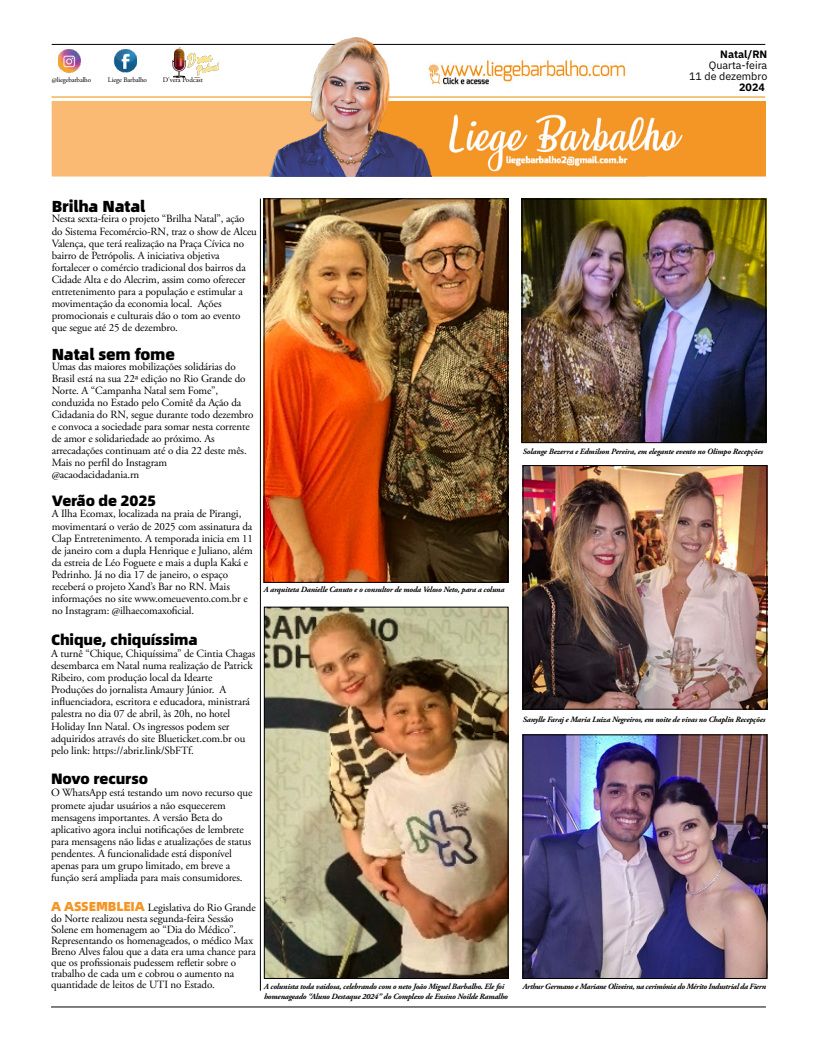
<style>
.page{position:relative;width:817px;height:1049px;background:#fff}
.page>*{position:absolute;margin:0;border:0;box-sizing:border-box;transform-origin:0 0}
.t1{font:900 16px "Alibaba Sans";letter-spacing:-.01em;color:#000}
.t2{font:900 15px "Alibaba Sans";letter-spacing:-.01em;color:#000}
.t3{font:11px/12.1px "Adobe Garamond Pro";letter-spacing:-.01em;color:#000}
.t4{font:10.7px/11.2px "IBM Plex Sans";color:#000;text-align:right}
.t5{font:700 10.7px "IBM Plex Sans";color:#000}
.t6{font:italic 700 8px/9.6px "Adobe Garamond Pro";letter-spacing:-.02em;color:#000}
.t7{font:7px "Adobe Garamond Pro";letter-spacing:-.02em;color:#000}
.t8{font:7px "Adobe Garamond Pro";color:#000}
.s1{font-family:"Alibaba Sans";font-weight:900;font-size:13px;color:#f39626}
</style>
<div class="page">
<hr style="left:260px;top:199px;width:1px;height:792px;background:#000">
<hr style="left:51px;top:1006px;width:714px;height:1px;background:#000">
<img style="left:266px;top:201px;width:240px;height:380px">
<div style="left:264px;top:199px;width:244px;height:384px;border:1px solid #000"></div>
<div style="left:51px;top:102px;width:193px;height:74px;background:#faba73"></div>
<div style="left:453px;top:102px;width:312px;height:74px;background:#f49625"></div>
<hr style="left:52px;top:44px;width:713px;height:1px;background:#000">
<hr style="left:51px;top:97px;width:714px;height:1px;background:#f08a00">
<img style="left:244px;top:37px;width:209px;height:139px">
<img style="left:424px;top:58px;width:202px;height:27px">
<img style="left:448px;top:110px;width:235px;height:63px">
<img style="left:58px;top:49px;width:79px;height:23px">
<img style="left:266px;top:609px;width:240px;height:368px">
<div style="left:264px;top:607px;width:244px;height:372px;border:1px solid #000"></div>
<img style="left:172px;top:47px;width:15px;height:30px">
<img style="left:187px;top:54px;width:32px;height:22px">
<img style="left:524px;top:734px;width:243px;height:245px">
<img style="left:523px;top:201px;width:240px;height:240px">
<img style="left:524px;top:467px;width:240px;height:240px">
<div style="left:521px;top:199px;width:244px;height:244px;border:1px solid #000"></div>
<div style="left:522px;top:465px;width:244px;height:244px;border:1px solid #000"></div>
<div style="left:522px;top:734px;width:244px;height:245px;border:1px solid #000"></div>
<p class="t7" style="left:52px;top:76px;width:41px">@liegebarbalho</p>
<p class="t7" style="left:108px;top:76px;width:40px">Liege Barbalho</p>
<p class="t8" style="left:163px;top:76px;width:42px">D'vera Podcast</p>
<p class="t5" style="left:720px;top:46px;width:49px">Natal/RN</p>
<p class="t4" style="left:689px;top:59px;width:80px">Quarta-feira<br>11 de dezembro</p>
<p class="t5" style="left:739px;top:79px;width:27px">2024</p>
<h1 class="t1" style="left:52px;top:193px;width:95px">Brilha Natal</h1>
<p class="t3" style="left:52px;top:213px;width:207px">Nesta sexta-feira o projeto “Brilha Natal”, ação do Sistema Fecomércio-RN, traz o show de Alceu Valença, que terá realização na Praça Cívica no bairro de Petrópolis. A iniciativa objetiva fortalecer o comércio tradicional dos bairros da Cidade Alta e do Alecrim, assim como oferecer entretenimento para a população e estimular a movimentação da economia local. Ações promocionais e culturais dão o tom ao evento que segue até 25 de dezembro.</p>
<h1 class="t1" style="left:52px;top:341px;width:125px">Natal sem fome</h1>
<p class="t3" style="left:52px;top:360px;width:203px">Umas das maiores mobilizações solidárias do Brasil está na sua 22ª edição no Rio Grande do Norte. A “Campanha Natal sem Fome”, conduzida no Estado pelo Comitê da Ação da Cidadania do RN, segue durante todo dezembro e convoca a sociedade para somar nesta corrente de amor e solidariedade ao próximo. As arrecadações continuam até o dia 22 deste mês.<br>Mais no perfil do Instagram @acaodacidadania.rn</p>
<h2 class="t2" style="left:52px;top:489px;width:106px">Verão de 2025</h2>
<p class="t3" style="left:52px;top:508px;width:203px">A Ilha Ecomax, localizada na praia de Pirangi, movimentará o verão de 2025 com assinatura da Clap Entretenimento. A temporada inicia em 11 de janeiro com a dupla Henrique e Juliano, além da estreia de Léo Foguete e mais a dupla Kaká e Pedrinho. Já no dia 17 de janeiro, o espaço receberá o projeto Xand’s Bar no RN. Mais informações no site www.omeuevento.com.br e no Instagram: @ilhaecomaxoficial.</p>
<p class="t6" style="left:264px;top:585px;width:242px">A arquiteta Danielle Canuto e o consultor de moda Veloso Neto, para a coluna</p>
<h2 class="t2" style="left:51px;top:627px;width:148px">Chique, chiquíssima</h2>
<p class="t3" style="left:51px;top:648px;width:206px">A turnê “Chique, Chiquíssima” de Cintia Chagas desembarca em Natal numa realização de Patrick Ribeiro, com produção local da Idearte Produções do jornalista Amaury Júnior. A influenciadora, escritora e educadora, ministrará palestra no dia 07 de abril, às 20h, no hotel Holiday Inn Natal. Os ingressos podem ser adquiridos através do site Blueticket.com.br ou pelo link: https://abrir.link/SbFTf.</p>
<h2 class="t2" style="left:51px;top:767px;width:98px">Novo recurso</h2>
<p class="t3" style="left:51px;top:787px;width:203px">O WhatsApp está testando um novo recurso que promete ajudar usuários a não esquecerem mensagens importantes. A versão Beta do aplicativo agora inclui notificações de lembrete para mensagens não lidas e atualizações de status pendentes. A funcionalidade está disponível apenas para um grupo limitado, em breve a função será ampliada para mais consumidores.</p>
<p class="t6" style="left:522px;top:446px;width:242px">Solange Bezerra e Edmilson Pereira, em elegante evento no Olimpo Recepções</p>
<p class="t6" style="left:522px;top:714px;width:244px">Sanylle Faraj e Maria Luiza Negreiros, em noite de vivas no Chaplin Recepções</p>
<p class="t3" style="left:51px;top:902px;width:206px;line-height:11px"><span class="s1">A ASSEMBLEIA</span> Legislativa do Rio Grande do Norte realizou nesta segunda-feira Sessão Solene em homenagem ao “Dia do Médico”.<br>Representando os homenageados, o médico Max Breno Alves falou que a data era uma chance para que os profissionais pudessem refletir sobre o trabalho de cada um e cobrou o aumento na quantidade de leitos de UTI no Estado.</p>
<p class="t6" style="left:264px;top:982px;width:245px">A colunista toda vaidosa, celebrando com o neto João Miguel Barbalho. Ele foi homenageado “Aluno Destaque 2024” do Complexo de Ensino Noilde Ramalho</p>
<p class="t6" style="left:522px;top:982px;width:245px">Arthur Germano e Mariane Oliveira, na cerimônia do Mérito Industrial da Fiern</p>
</div>
